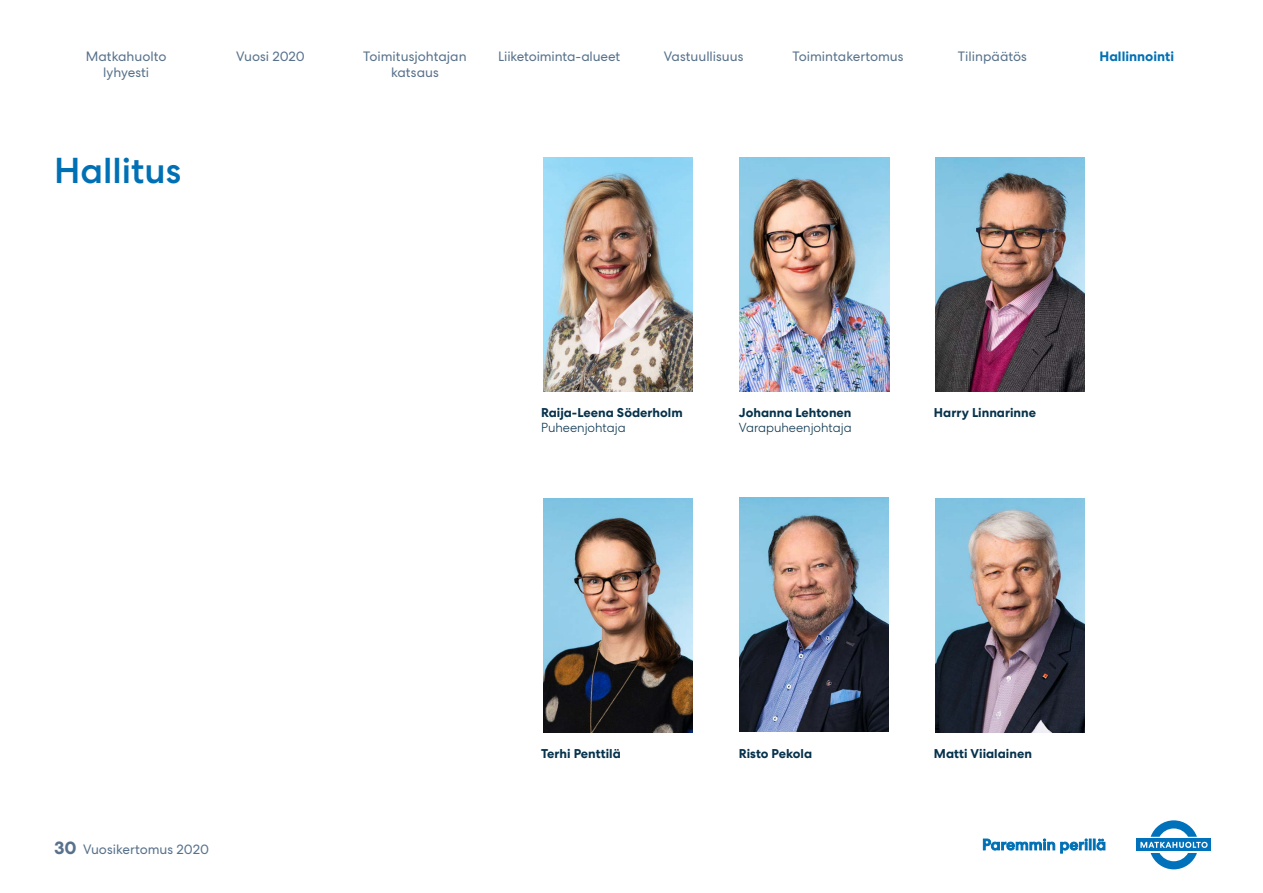
<style>
.page{position:relative;width:1263px;height:893px;background:#fff}
.page>*{position:absolute;margin:0;border:0;box-sizing:border-box;transform-origin:0 0}
.t1{font:500 36px "Centra No 2";color:#0070b5}
.t2{font:13.5px/16.2px "Centra No 2";color:#58728c;text-align:center}
.t3{font:700 13.5px "Centra No 2";color:#0070b5}
.t4{font:700 12.75px "Centra No 2";color:#06324c}
.t5{font:300 12.75px "Centra No 2";color:#06324c}
.s1{font-weight:700;font-size:18px}
</style>
<div class="page">
<svg style="left:983px;top:839px;width:122px;height:14px"></svg>
<div style="left:1136px;top:839px;width:75px;height:12px;background:#0072bb"></div>
<svg style="left:1140px;top:820px;width:67px;height:49px"></svg>
<img style="left:543px;top:498px;width:149px;height:234px">
<img style="left:543px;top:157px;width:149px;height:234px">
<img style="left:739px;top:157px;width:150px;height:234px">
<img style="left:935px;top:157px;width:149px;height:234px">
<img style="left:739px;top:498px;width:149px;height:234px">
<img style="left:936px;top:498px;width:148px;height:234px">
<p class="t2" style="left:86px;top:48px;width:82px">Matkahuolto lyhyesti</p>
<p class="t2" style="left:236px;top:48px;width:70px">Vuosi 2020</p>
<p class="t2" style="left:363px;top:48px;width:105px">Toimitusjohtajan katsaus</p>
<p class="t2" style="left:498px;top:48px;width:123px">Liiketoiminta-alueet</p>
<p class="t2" style="left:664px;top:48px;width:81px">Vastuullisuus</p>
<p class="t2" style="left:792px;top:48px;width:113px">Toimintakertomus</p>
<h1 class="t1" style="left:54px;top:149px;width:129px">Hallitus</h1>
<p class="t2" style="left:958px;top:48px;width:71px">Tilinpäätös</p>
<p class="t3" style="left:1099px;top:48px;width:76px">Hallinnointi</p>
<p class="t4" style="left:541px;top:405px;width:143px">Raija-Leena Söderholm</p>
<p class="t5" style="left:541px;top:420px;width:86px">Puheenjohtaja</p>
<p class="t4" style="left:739px;top:405px;width:114px">Johanna Lehtonen</p>
<p class="t5" style="left:739px;top:420px;width:114px">Varapuheenjohtaja</p>
<p class="t4" style="left:934px;top:405px;width:104px">Harry Linnarinne</p>
<p class="t2" style="left:54px;top:841px;width:157px"><span class="s1">30</span> Vuosikertomus 2020</p>
<p class="t4" style="left:541px;top:746px;width:81px">Terhi Penttilä</p>
<p class="t4" style="left:739px;top:746px;width:75px">Risto Pekola</p>
<p class="t4" style="left:934px;top:746px;width:99px">Matti Viialainen</p>
</div>
